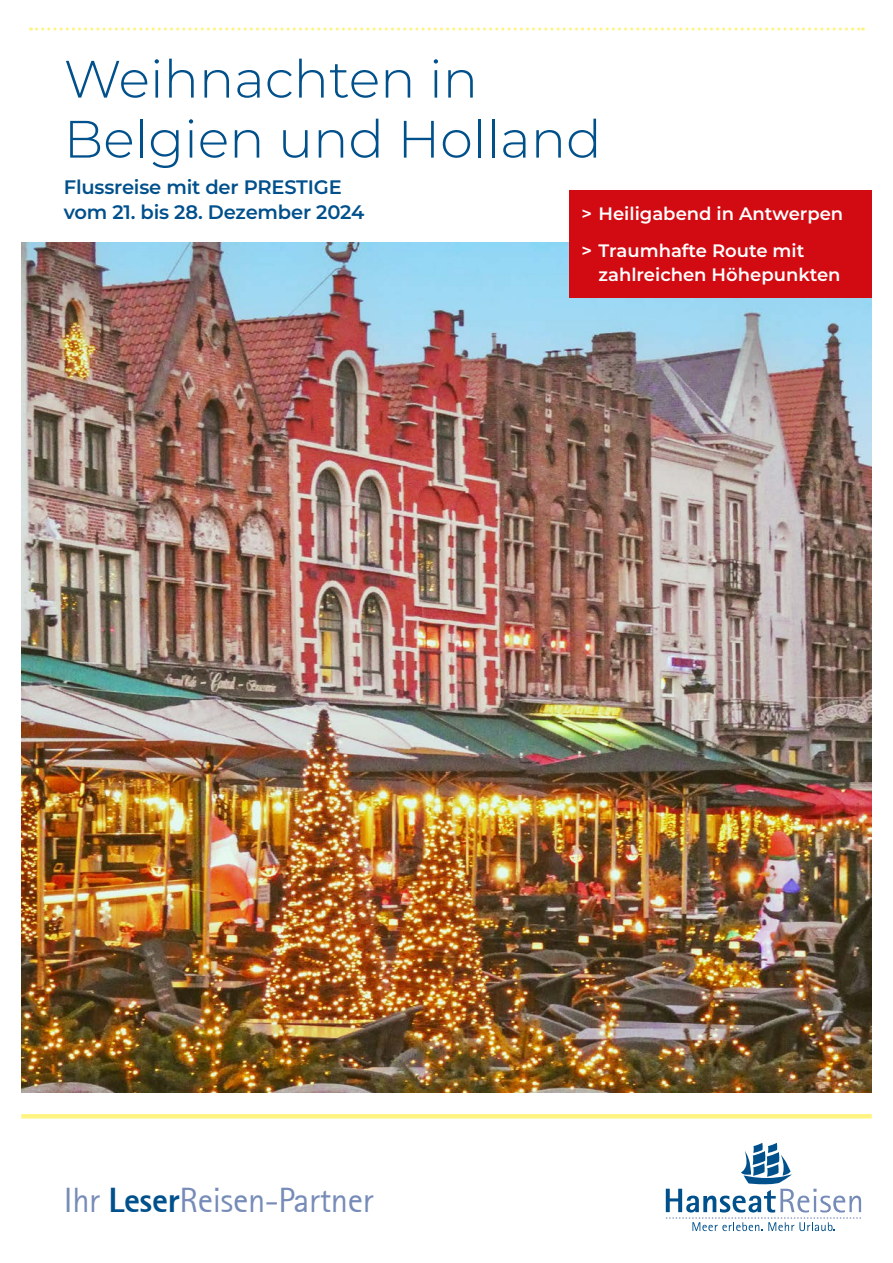
<style>
.page{position:relative;width:893px;height:1263px;background:#fff}
.page>*{position:absolute;margin:0;border:0;box-sizing:border-box;transform-origin:0 0}
.t1{font:300 52.5px/60px "Montserrat";color:#00508c}
.t2{font:34.5px "Rotis Sans Serif";letter-spacing:-.01em;color:#768bb7}
.t3{font:600 19.5px/25.5px "Montserrat";letter-spacing:-.01em;color:#00508c}
.t4{font:600 18px/36.8px "Montserrat";color:#fff}
.s1{font-weight:800;color:#00508c}
</style>
<div class="page">
<svg style="left:31px;top:28px;width:832px;height:3px"></svg>
<hr style="left:21px;top:1114px;width:851px;height:4px;background:#fff482">
<svg style="left:666px;top:1143px;width:195px;height:88px"></svg>
<img style="left:21px;top:242px;width:851px;height:851px">
<div style="left:569px;top:190px;width:303px;height:108px;background:#d20a11"></div>
<h1 class="t1" style="left:64px;top:47px;width:539px">Weihnachten in<br>Belgien und Holland</h1>
<p class="t3" style="left:64px;top:173px;width:302px">Flussreise mit der PRESTIGE vom 21. bis 28. Dezember 2024</p>
<p class="t4" style="left:581px;top:194px;width:263px">&gt; Heiligabend in Antwerpen &gt; Traumhafte Route mit</p>
<p class="t4" style="left:598px;top:255px;width:244px">zahlreichen Höhepunkten</p>
<h2 class="t2" style="left:64px;top:1180px;width:311px">Ihr <span class="s1">Leser</span>Reisen-Partner</h2>
</div>
